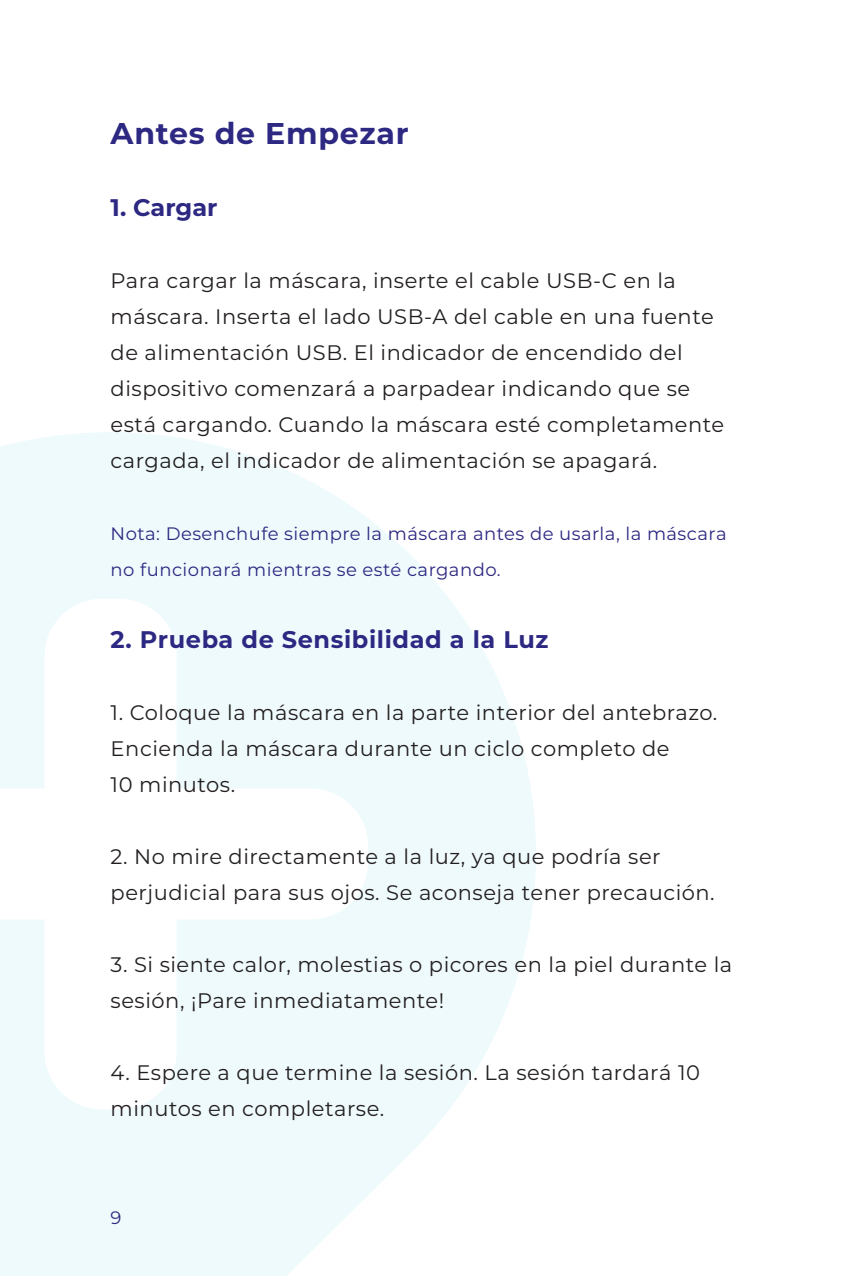
<style>
.page{position:relative;width:851px;height:1276px;background:#fff}
.page>*{position:absolute;margin:0;border:0;box-sizing:border-box;transform-origin:0 0}
.t1{font:700 30px "Montserrat";letter-spacing:.025em;color:#2d2882}
.t2{font:700 24px "Montserrat";letter-spacing:.025em;color:#2d2882}
.t3{font:21px/36px "Montserrat";letter-spacing:.025em;color:#231f20}
.t4{font:18px/36px "Montserrat";letter-spacing:.025em;color:#2d2882}
</style>
<div class="page">
<svg style="left:0;top:432px;width:536px;height:844px;fill:#effafc"></svg>
<p class="t1" style="left:111px;top:112px;width:299px">Antes de Empezar</p>
<p class="t2" style="left:111px;top:190px;width:108px">1. Cargar</p>
<p class="t3" style="left:111px;top:262px;width:615px">Para cargar la máscara, inserte el cable USB-C en la máscara. Inserta el lado USB-A del cable en una fuente de alimentación USB. El indicador de encendido del dispositivo comenzará a parpadear indicando que se está cargando. Cuando la máscara esté completamente cargada, el indicador de alimentación se apagará.</p>
<p class="t4" style="left:111px;top:515px;width:617px">Nota: Desenchufe siempre la máscara antes de usarla, la máscara no funcionará mientras se esté cargando.</p>
<p class="t2" style="left:111px;top:622px;width:439px">2. Prueba de Sensibilidad a la Luz</p>
<p class="t3" style="left:111px;top:694px;width:608px">1. Coloque la máscara en la parte interior del antebrazo.<br>Encienda la máscara durante un ciclo completo de<br>10 minutos.</p>
<p class="t3" style="left:111px;top:838px;width:605px">2. No mire directamente a la luz, ya que podría ser perjudicial para sus ojos. Se aconseja tener precaución.</p>
<p class="t3" style="left:111px;top:946px;width:623px">3. Si siente calor, molestias o picores en la piel durante la sesión, ¡Pare inmediatamente!</p>
<p class="t3" style="left:111px;top:1054px;width:591px">4. Espere a que termine la sesión. La sesión tardará 10 minutos en completarse.</p>
<p class="t4" style="left:111px;top:1199px;width:12px">9</p>
</div>
